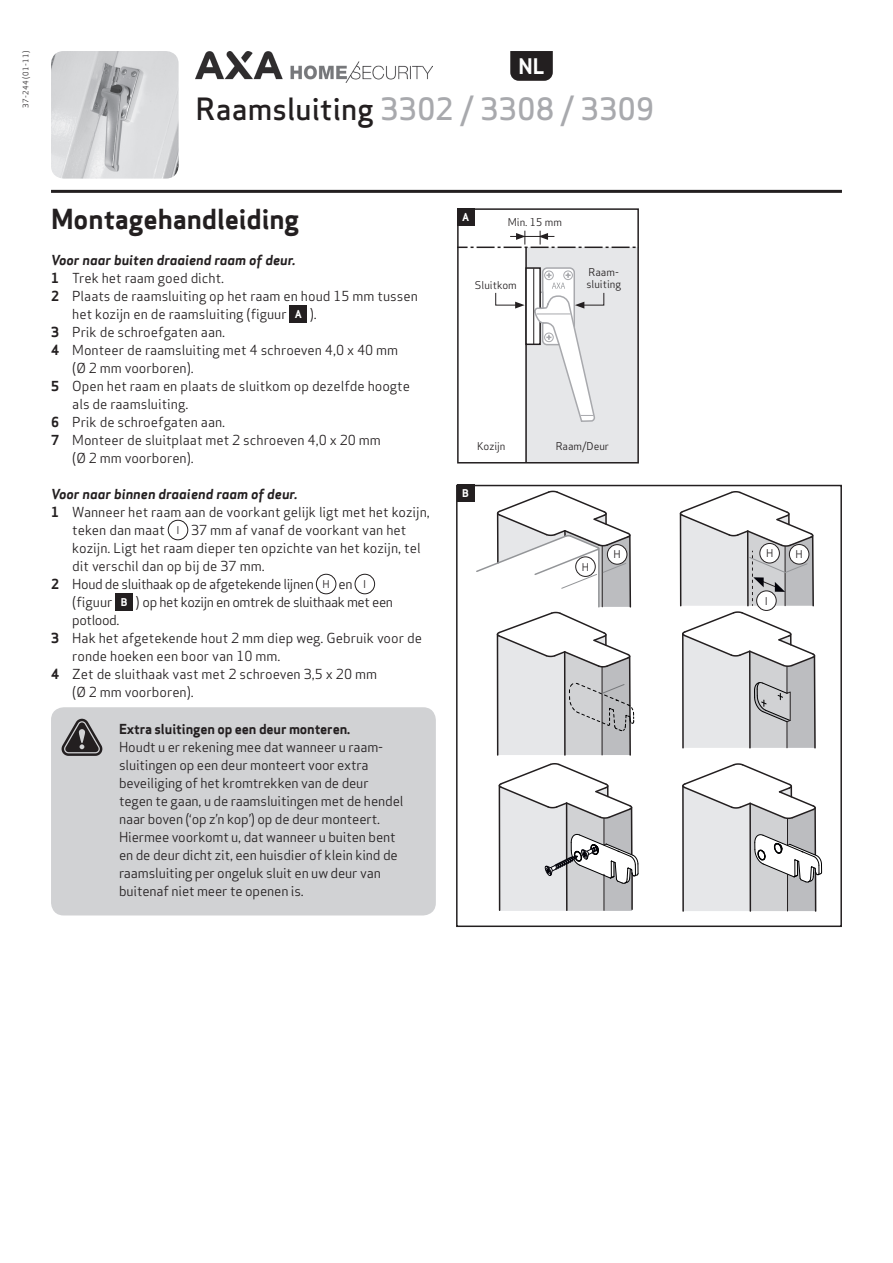
<style>
.page{position:relative;width:893px;height:1263px;background:#fff}
.page>*{position:absolute;margin:0;border:0;box-sizing:border-box;transform-origin:0 0}
.t1{font:500 30px "Apex Sans";letter-spacing:.01em;color:#a8a9ad}
.t2{font:700 27px "Apex Sans";letter-spacing:-.005em;color:#231f20}
.t3{font:700 21px "Apex Sans";color:#fff}
.t4{font:13.5px/18px "Apex Sans";color:#231f20}
.t5{font:13.5px "Apex Sans";letter-spacing:-.03em;color:#231f20}
.t6{font:italic 700 13.5px "Apex Sans";color:#231f20}
.t7{font:700 13.5px "Apex Sans";letter-spacing:-.01em;color:#231f20}
.t8{font:10.5px/12px "Apex Sans";color:#231f20}
.t9{font:700 10.5px "Apex Sans";color:#fff}
.t10{font:7.5px "Apex Sans";letter-spacing:.05em;color:#231f20}
.s1{color:#231f20}
.s2{font-weight:700}
.s3{font-weight:700;font-size:10.5px;color:#fff}
.s4{font-size:10.5px}
</style>
<div class="page">
<hr style="left:51px;top:190px;width:791px;height:3px;background:#231f20">
<svg style="left:476px;top:490px;width:158px;height:266px"></svg>
<svg style="left:682px;top:763px;width:140px;height:148px"></svg>
<svg style="left:498px;top:763px;width:141px;height:148px"></svg>
<svg style="left:679px;top:491px;width:137px;height:258px"></svg>
<div style="left:456px;top:485px;width:386px;height:442px;border:2px solid #231f20"></div>
<div style="left:607px;top:545px;width:20px;height:19px;background:#fff;border-radius:50%"></div>
<div style="left:607px;top:544px;width:20px;height:21px;border:1px solid #231f20;border-radius:50%"></div>
<div style="left:760px;top:543px;width:19px;height:20px;background:#fff;border-radius:50%"></div>
<div style="left:759px;top:543px;width:21px;height:20px;border:1px solid #231f20;border-radius:50%"></div>
<div style="left:757px;top:591px;width:19px;height:19px;background:#fff;border-radius:50%"></div>
<div style="left:756px;top:590px;width:21px;height:21px;border:1px solid #231f20;border-radius:50%"></div>
<div style="left:789px;top:544px;width:20px;height:20px;background:#fff;border-radius:50%"></div>
<div style="left:789px;top:544px;width:20px;height:20px;border:1px solid #231f20;border-radius:50%"></div>
<div style="left:576px;top:557px;width:19px;height:19px;background:#fff;border-radius:50%"></div>
<div style="left:575px;top:556px;width:21px;height:21px;border:1px solid #231f20;border-radius:50%"></div>
<div style="left:290px;top:306px;width:17px;height:17px;background:#231f20"></div>
<div style="left:168px;top:520px;width:20px;height:20px;border:1px solid #231f20;border-radius:50%"></div>
<div style="left:316px;top:574px;width:20px;height:20px;border:1px solid #231f20;border-radius:50%"></div>
<div style="left:355px;top:574px;width:20px;height:20px;border:1px solid #231f20;border-radius:50%"></div>
<div style="left:115px;top:594px;width:17px;height:17px;background:#231f20"></div>
<div style="left:526px;top:247px;width:112px;height:216px;background:#e6e7e9"></div>
<hr style="left:525px;top:247px;width:2px;height:216px;background:#231f20">
<svg style="left:460px;top:231px;width:176px;height:17px"></svg>
<div style="left:457px;top:208px;width:182px;height:255px;border:2px solid #231f20"></div>
<svg style="left:495px;top:267px;width:110px;height:156px"></svg>
<div style="left:457px;top:208px;width:17px;height:17px;background:#231f20"></div>
<div style="left:457px;top:485px;width:17px;height:17px;background:#231f20"></div>
<div style="left:51px;top:707px;width:385px;height:208px;background:#d1d2d4;border-radius:13px"></div>
<svg style="left:61px;top:718px;width:42px;height:38px"></svg>
<svg style="left:510px;top:51px;width:43px;height:30px"></svg>
<img style="left:196px;top:51px;width:236px;height:31px">
<img style="left:51px;top:51px;width:128px;height:128px">
<p class="t10" style="left:20px;top:108px;width:59px;rotate:-90deg">37-244 (01-11)</p>
<h3 class="t3" style="left:518px;top:52px;width:27px">NL</h3>
<h1 class="t1" style="left:196px;top:82px;width:460px"><span class="s1">Raamsluiting</span> 3302 / 3308 / 3309</h1>
<h2 class="t2" style="left:51px;top:201px;width:250px">Montagehandleiding</h2>
<p class="t6" style="left:51px;top:251px;width:246px">Voor naar buiten draaiend raam of deur.</p>
<p class="t4" style="left:51px;top:267px;width:175px"><span class="s2">1</span> Trek het raam goed dicht.</p>
<p class="t4" style="left:51px;top:285px;width:368px"><span class="s2">2</span> Plaats de raamsluiting op het raam en houd 15 mm tussen</p>
<p class="t4" style="left:72px;top:303px;width:246px">het kozijn en de raamsluiting (figuur <span class="s3">A</span> ).</p>
<p class="t4" style="left:51px;top:321px;width:176px"><span class="s2">3</span> Prik de schroefgaten aan.</p>
<p class="t4" style="left:51px;top:339px;width:349px"><span class="s2">4</span> Monteer de raamsluiting met 4 schroeven 4,0 x 40 mm</p>
<p class="t4" style="left:72px;top:357px;width:123px">(Ø 2 mm voorboren).</p>
<p class="t4" style="left:51px;top:375px;width:361px"><span class="s2">5</span> Open het raam en plaats de sluitkom op dezelfde hoogte</p>
<p class="t4" style="left:72px;top:393px;width:118px">als de raamsluiting.</p>
<p class="t4" style="left:51px;top:411px;width:176px"><span class="s2">6</span> Prik de schroefgaten aan.</p>
<p class="t4" style="left:51px;top:429px;width:331px"><span class="s2">7</span> Monteer de sluitplaat met 2 schroeven 4,0 x 20 mm</p>
<p class="t4" style="left:72px;top:447px;width:123px">(Ø 2 mm voorboren).</p>
<p class="t6" style="left:51px;top:485px;width:248px">Voor naar binnen draaiend raam of deur.</p>
<p class="t4" style="left:51px;top:501px;width:380px"><span class="s2">1</span> Wanneer het raam aan de voorkant gelijk ligt met het kozijn,</p>
<p class="t4" style="left:72px;top:519px;width:336px">teken dan maat <span class="s4">I</span> 37 mm af vanaf de voorkant van het</p>
<p class="t4" style="left:72px;top:537px;width:350px">kozijn. Ligt het raam dieper ten opzichte van het kozijn, tel</p>
<p class="t4" style="left:72px;top:555px;width:194px">dit verschil dan op bij de 37 mm.</p>
<p class="t5" style="left:51px;top:573px;width:317px"><span class="s2">2</span> Houd de sluithaak op de afgetekende lijnen <span class="s4">H</span> en <span class="s4">I</span></p>
<p class="t5" style="left:72px;top:591px;width:322px">(figuur <span class="s3">B</span> ) op het kozijn en omtrek de sluithaak met een</p>
<p class="t5" style="left:72px;top:609px;width:49px">potlood.</p>
<p class="t4" style="left:51px;top:627px;width:372px"><span class="s2">3</span> Hak het afgetekende hout 2 mm diep weg. Gebruik voor de</p>
<p class="t4" style="left:72px;top:645px;width:210px">ronde hoeken een boor van 10 mm.</p>
<p class="t4" style="left:51px;top:663px;width:328px"><span class="s2">4</span> Zet de sluithaak vast met 2 schroeven 3,5 x 20 mm</p>
<p class="t4" style="left:72px;top:681px;width:123px">(Ø 2 mm voorboren).</p>
<p class="t7" style="left:119px;top:721px;width:233px">Extra sluitingen op een deur monteren.</p>
<p class="t4" style="left:119px;top:737px;width:286px">Houdt u er rekening mee dat wanneer u raam&shy;sluitingen op een deur monteert voor extra beveiliging of het kromtrekken van de deur tegen te gaan, u de raamsluitingen met de hendel naar boven (‘op z’n kop’) op de deur monteert.<br>Hiermee voorkomt u, dat wanneer u buiten bent en de deur dicht zit, een huisdier of klein kind de raamsluiting per ongeluk sluit en uw deur van buitenaf niet meer te openen is.</p>
<p class="t9" style="left:462px;top:210px;width:9px">A</p>
<p class="t8" style="left:508px;top:215px;width:56px">Min. 15 mm</p>
<p class="t8" style="left:475px;top:278px;width:43px">Sluitkom</p>
<p class="t8" style="left:586px;top:266px;width:36px">Raam&shy;sluiting</p>
<p class="t8" style="left:477px;top:439px;width:30px">Kozijn</p>
<p class="t9" style="left:462px;top:486px;width:8px">B</p>
<p class="t8" style="left:556px;top:439px;width:55px">Raam/Deur</p>
<p class="t8" style="left:582px;top:560px;width:9px">H</p>
<p class="t8" style="left:614px;top:547px;width:9px">H</p>
<p class="t8" style="left:766px;top:546px;width:9px">H</p>
<p class="t8" style="left:765px;top:594px;width:5px">I</p>
<p class="t8" style="left:795px;top:547px;width:9px">H</p>
</div>
